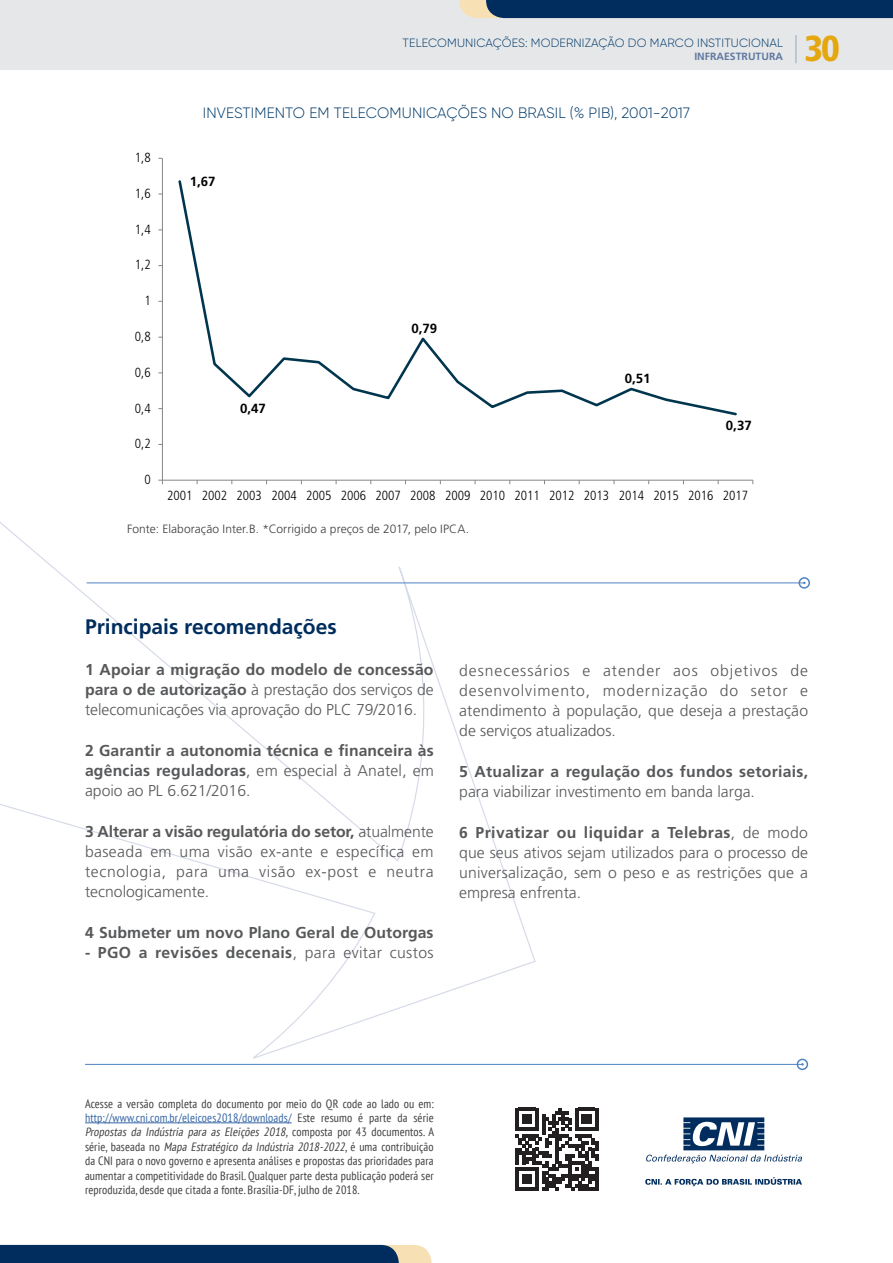
<style>
.page{position:relative;width:893px;height:1263px;background:#fff}
.page>*{position:absolute;margin:0;border:0;box-sizing:border-box;transform-origin:0 0}
.t1{font:900 condensed 36px "Frutiger LT Pro";color:#e5a710}
.t2{font:700 21px "Frutiger";color:#002d5e}
.t3{font:300 15.75px/20.2px "Frutiger";color:#57585a;text-align:justify}
.t4{font:700 15.75px/20.2px "Frutiger";letter-spacing:.005em;color:#57585a;text-align:justify}
.t5{font:700 15.75px "Frutiger";letter-spacing:.025em;color:#57585a}
.t6{font:300 15px "Gilroy";letter-spacing:.01em;color:#033c6b}
.t7{font:300 condensed 13.2px "Frutiger LT Pro";color:#000}
.t8{font:700 13.2px "Frutiger";color:#000}
.t9{font:condensed 12px/14.4px "PT Sans";letter-spacing:.01em;color:#3e3e3f;text-align:justify}
.t10{font:300 12px "Frutiger";letter-spacing:.01em;color:#3e3e3f}
.t11{font:300 12px "Gilroy";letter-spacing:.01em;color:#033c6b}
.t12{font:700 10.5px "Frutiger";color:#6079a0}
.s1{font-weight:700}
.s2{font-weight:300}
.s3{color:#3667a4}
.s4{font-style:italic}
</style>
<div class="page">
<svg style="left:0;top:522px;width:536px;height:537px"></svg>
<div style="left:0;top:0;width:893px;height:70px;background:#e6e7e9"></div>
<svg style="left:459px;top:0;width:434px;height:18px;background:#113964"></svg>
<svg style="left:0;top:1245px;width:432px;height:18px;background:#153c65"></svg>
<hr style="left:85px;top:1064px;width:717px;height:1px;background:#5084c4">
<div style="left:797px;top:1059px;width:11px;height:11px;border:2px solid #5084c4;border-radius:50%"></div>
<hr style="left:87px;top:583px;width:717px;height:1px;background:#5084c4">
<div style="left:798px;top:577px;width:12px;height:12px;border:2px solid #5084c4;border-radius:50%"></div>
<hr style="left:795px;top:35px;width:2px;height:28px;background:#b1bcd3">
<svg style="left:645px;top:1117px;width:157px;height:69px"></svg>
<svg style="left:515px;top:1108px;width:83px;height:83px"></svg>
<hr style="left:85px;top:1122px;width:207px;height:1px;background:#3667a4">
<hr style="left:162px;top:158px;width:1px;height:322px;background:#868686">
<hr style="left:162px;top:480px;width:591px;height:1px;background:#868686">
<svg style="left:178px;top:180px;width:559px;height:236px"></svg>
<p class="t11" style="left:403px;top:36px;width:382px">TELECOMUNICAÇÕES: MODERNIZAÇÃO DO MARCO INSTITUCIONAL</p>
<p class="t12" style="left:694px;top:50px;width:90px">INFRAESTRUTURA</p>
<p class="t7" style="left:135px;top:150px;width:17px">1,8</p>
<p class="t7" style="left:135px;top:186px;width:17px">1,6</p>
<p class="t7" style="left:135px;top:222px;width:17px">1,4</p>
<p class="t7" style="left:135px;top:257px;width:17px">1,2</p>
<p class="t7" style="left:144px;top:293px;width:8px">1</p>
<p class="t7" style="left:135px;top:329px;width:17px">0,8</p>
<p class="t7" style="left:135px;top:365px;width:17px">0,6</p>
<p class="t7" style="left:135px;top:400px;width:17px">0,4</p>
<p class="t7" style="left:135px;top:436px;width:17px">0,2</p>
<p class="t7" style="left:144px;top:472px;width:8px">0</p>
<p class="t6" style="left:203px;top:104px;width:489px">INVESTIMENTO EM TELECOMUNICAÇÕES NO BRASIL (% PIB), 2001-2017</p>
<p class="t8" style="left:190px;top:174px;width:27px">1,67</p>
<p class="t8" style="left:240px;top:401px;width:27px">0,47</p>
<p class="t8" style="left:411px;top:320px;width:27px">0,79</p>
<p class="t8" style="left:625px;top:371px;width:27px">0,51</p>
<p class="t8" style="left:726px;top:417px;width:27px">0,37</p>
<p class="t7" style="left:167px;top:488px;width:583px">2001 2002 2003 2004 2005 2006 2007 2008 2009 2010 2011 2012 2013 2014 2015 2016 2017</p>
<p class="t10" style="left:127px;top:522px;width:344px">Fonte: Elaboração Inter.B. *Corrigido a preços de 2017, pelo IPCA.</p>
<p class="t1" style="left:804px;top:27px;width:37px">30</p>
<p class="t2" style="left:85px;top:614px;width:253px">Principais recomendações</p>
<p class="t3" style="left:85px;top:659px;width:350px"><span class="s1">1 Apoiar a migração do modelo de concessão para o de autorização</span> à prestação dos serviços de telecomunicações via aprovação do PLC 79/2016.</p>
<p class="t4" style="left:85px;top:740px;width:350px">2 Garantir a autonomia técnica e financeira às agências reguladoras<span class="s2">, em especial à Anatel, em apoio ao PL 6.621/2016.</span></p>
<p class="t3" style="left:85px;top:821px;width:350px"><span class="s1">3 Alterar a visão regulatória do setor,</span> atualmente baseada em uma visão ex-ante e específica em tecnologia, para uma visão ex-post e neutra tecnologicamente.</p>
<p class="t4" style="left:85px;top:922px;width:350px">4 Submeter um novo Plano Geral de Outorgas</p>
<p class="t5" style="left:85px;top:943px;width:350px">- PGO a revisões decenais<span class="s2">, para evitar custos</span></p>
<p class="t3" style="left:459px;top:660px;width:350px">desnecessários e atender aos objetivos de desenvolvimento, modernização do setor e atendimento à população, que deseja a prestação de serviços atualizados.</p>
<p class="t4" style="left:459px;top:761px;width:350px">5 Atualizar a regulação dos fundos setoriais, <span class="s2">para viabilizar investimento em banda larga.</span></p>
<p class="t3" style="left:459px;top:822px;width:350px"><span class="s1">6 Privatizar ou liquidar a Telebras</span>, de modo que seus ativos sejam utilizados para o processo de universalização, sem o peso e as restrições que a empresa enfrenta.</p>
<p class="t9" style="left:85px;top:1096px;width:351px">Acesse a versão completa do documento por meio do QR code ao lado ou em: <span class="s3">http://www.cni.com.br/eleicoes2018/downloads/</span> Este resumo é parte da série <span class="s4">Propostas da Indústria para as Eleições 2018,</span> c o m p o s t a p o r 4 3 d o c u m e n t o s . A s é r i e , b a s e a d a n o <span class="s4">Mapa Estratégico da Indústria 2018-2022</span>, é u m a co n t r i b u i ç ã o da CNI para o novo governo e apresenta análises e propostas das prioridades para aumentar a competitividade do Brasil. Qualquer parte desta publicação poderá ser reproduzida, desde que citada a fonte. Brasília-DF, julho de 2018.</p>
</div>
